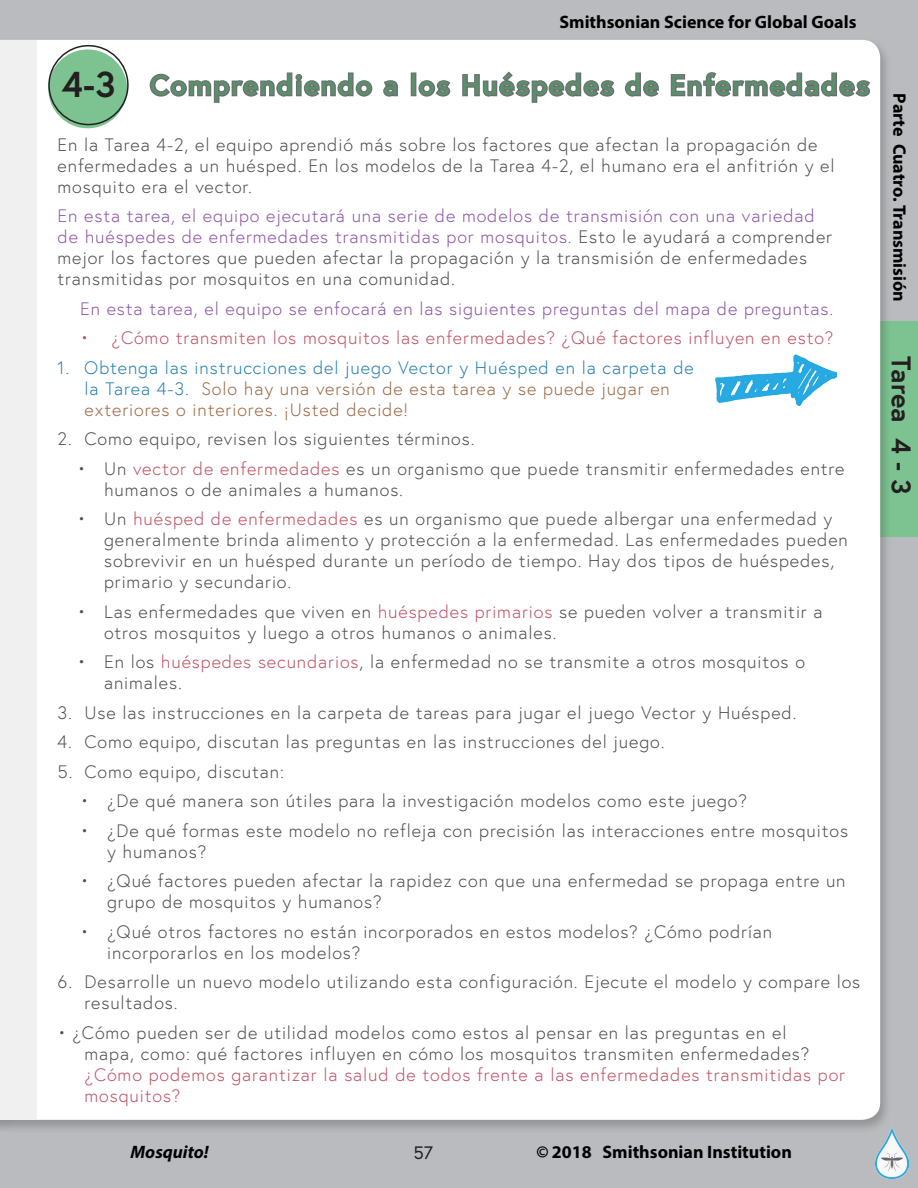
<style>
.page{position:relative;width:918px;height:1188px;background:#babbbe}
.page>*{position:absolute;margin:0;border:0;box-sizing:border-box;transform-origin:0 0}
.t1{font:700 28.5px "Europa";letter-spacing:.05em;color:#5b8e6b}
.t2{font:700 27px "Europa";letter-spacing:-.01em;color:#231f20}
.t3{font:300 18px/21px "Europa";letter-spacing:.05em;color:#4b4c4d}
.t4{font:300 18px/21px "Europa";letter-spacing:.05em;color:#9a6742}
.t5{font:700 18px "Myriad Pro";color:#000}
.t6{font:300 18px "Europa";letter-spacing:.05em;color:#8a53a5}
.t7{font:300 18px "Europa";letter-spacing:.05em;color:#bf5063}
.t8{font:italic 700 18px "Myriad Pro";color:#000}
.t9{font:18px "Europa";color:#231f20}
.s1{font-size:36px;color:#231f20}
.s2{color:#8a53a5}
.s3{color:#217eb0}
.s4{color:#bf5063}
.s5{font-style:italic}
</style>
<div class="page">
<div style="left:871px;top:321px;width:47px;height:216px;background:#7dc391"></div>
<div style="left:0;top:37px;width:892px;height:1097px;background:#231f20;opacity:.25"></div>
<div style="left:36px;top:40px;width:844px;height:1080px;background:#fff"></div>
<div style="left:0;top:40px;width:36px;height:1080px;background:#f0f0f1"></div>
<img style="left:875px;top:1127px;width:34px;height:52px">
<div style="left:48px;top:49px;width:79px;height:79px;background:#7dc391;border-radius:50%"></div>
<div style="left:48px;top:45px;width:81px;height:80px;border:2px solid #231f20;border-radius:50%"></div>
<svg style="left:149px;top:70px;width:224px;height:34px;background:#d2d3d4"></svg>
<svg style="left:382px;top:79px;width:17px;height:19px"></svg>
<div style="left:411px;top:72px;width:5px;height:24px;border:2px solid #6c6d70"></div>
<svg style="left:417px;top:79px;width:34px;height:19px"></svg>
<svg style="left:461px;top:70px;width:154px;height:34px;background:#cfcfd0"></svg>
<svg style="left:624px;top:71px;width:36px;height:30px"></svg>
<svg style="left:670px;top:70px;width:201px;height:31px;background:#cbcbcc"></svg>
<img style="left:716px;top:355px;width:121px;height:51px">
<p class="t5" style="left:559px;top:11px;width:299px">Smithsonian Science for Global Goals</p>
<h2 class="t1" style="left:62px;top:66px;width:810px"><span class="s1">4-3</span> Comprendiendo a los Huéspedes de Enfermedades</h2>
<p class="t3" style="left:58px;top:134px;width:778px">En la Tarea 4-2, el equipo aprendió más sobre los factores que afectan la propagación de enfermedades a un huésped. En los modelos de la Tarea 4-2, el humano era el anfitrión y el mosquito era el vector.</p>
<p class="t3" style="left:58px;top:205px;width:776px"><span class="s2">En esta tarea, el equipo ejecutará una serie de modelos de transmisión con una variedad de huéspedes de enfermedades transmitidas por mosquitos.</span> Esto le ayudará a comprender mejor los factores que pueden afectar la propagación y la transmisión de enfermedades transmitidas por mosquitos en una comunidad.</p>
<p class="t6" style="left:80px;top:297px;width:755px">En esta tarea, el equipo se enfocará en las siguientes preguntas del mapa de preguntas.</p>
<p class="t7" style="left:80px;top:327px;width:755px">• ¿Cómo transmiten los mosquitos las enfermedades? ¿Qué factores influyen en esto?</p>
<p class="t4" style="left:85px;top:357px;width:611px;text-indent:-27px"><span class="s3">1. Obtenga las instrucciones del juego Vector y Huésped en la carpeta de la Tarea 4-3.</span> Solo hay una versión de esta tarea y se puede jugar en exteriores o interiores. ¡Usted decide!</p>
<p class="t3" style="left:58px;top:428px;width:419px">2. Como equipo, revisen los siguientes términos.</p>
<p class="t3" style="left:104px;top:458px;width:742px;text-indent:-27px">• Un <span class="s4">vector de enfermedades</span> es un organismo que puede transmitir enfermedades entre humanos o de animales a humanos.</p>
<p class="t3" style="left:104px;top:508px;width:745px;text-indent:-27px">• Un <span class="s4">huésped de enfermedades</span> es un organismo que puede albergar una enfermedad y generalmente brinda alimento y protección a la enfermedad. Las enfermedades pueden sobrevivir en un huésped durante un período de tiempo. Hay dos tipos de huéspedes, primario y secundario.</p>
<p class="t3" style="left:104px;top:601px;width:720px;text-indent:-27px">• Las enfermedades que viven en <span class="s4">huéspedes primarios</span> se pueden volver a transmitir a otros mosquitos y luego a otros humanos o animales.</p>
<p class="t3" style="left:104px;top:651px;width:702px;text-indent:-27px">• En los <span class="s4">huéspedes secundarios</span>, la enfermedad no se transmite a otros mosquitos o animales.</p>
<p class="t3" style="left:58px;top:702px;width:740px">3. Use las instrucciones en la carpeta de tareas para jugar el juego Vector y Huésped.</p>
<p class="t3" style="left:58px;top:731px;width:608px">4. Como equipo, discutan las preguntas en las instrucciones del juego.</p>
<p class="t3" style="left:58px;top:761px;width:228px">5. Como equipo, discutan:</p>
<p class="t3" style="left:80px;top:790px;width:669px">• ¿De qué manera son útiles para la investigación modelos como este juego?</p>
<p class="t3" style="left:107px;top:820px;width:742px;text-indent:-27px">• ¿De qué formas este modelo no refleja con precisión las interacciones entre mosquitos y humanos?</p>
<p class="t3" style="left:107px;top:870px;width:740px;text-indent:-27px">• ¿Qué factores pueden afectar la rapidez con que una enfermedad se propaga entre un grupo de mosquitos y humanos?</p>
<p class="t3" style="left:107px;top:921px;width:667px;text-indent:-27px">• ¿Qué otros factores no están incorporados en estos modelos? ¿Cómo podrían incorporarlos en los modelos?</p>
<p class="t3" style="left:85px;top:971px;width:777px;text-indent:-27px">6. Desarrolle un nuevo modelo utilizando esta configuración. Ejecute el modelo y compare los resultados.</p>
<p class="t3" style="left:85px;top:1022px;width:762px;text-indent:-27px">• ¿Cómo pueden ser de utilidad modelos como estos al pensar en las preguntas en el<br>mapa, como: qué factores influyen en cómo los mosquitos transmiten enfermedades? <span class="s4">¿Cómo podemos garantizar la salud de todos frente a las enfermedades transmitidas por mosquitos?</span></p>
<p class="t8" style="left:130px;top:1140px;width:80px">Mosquito!</p>
<p class="t5" style="left:536px;top:1140px;width:257px"><span class="s5">©</span> 2018 Smithsonian Institution</p>
<p class="t9" style="left:414px;top:1141px;width:21px">57</p>
<p class="t5" style="left:911px;top:93px;width:210px;rotate:90deg">Parte Cuatro. Transmisión</p>
<h2 class="t2" style="left:920px;top:356px;width:140px;rotate:90deg">Tarea 4 - 3</h2>
</div>
